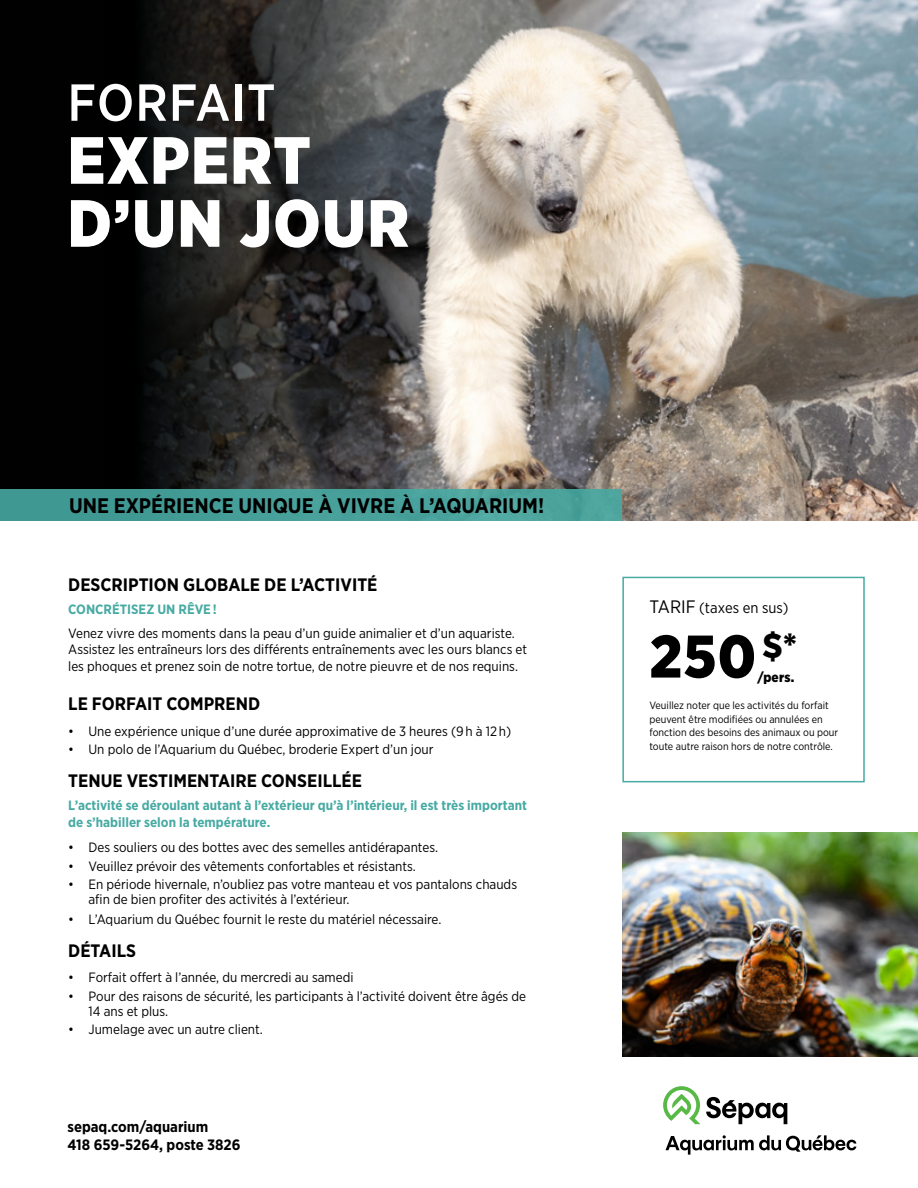
<style>
.page{position:relative;width:918px;height:1188px;background:#fff}
.page>*{position:absolute;margin:0;border:0;box-sizing:border-box;transform-origin:0 0}
.t1{font:900 66.6px/63px "Gotham Narrow";letter-spacing:.02em;color:#fff}
.t2{font:900 60px "Gotham Narrow";color:#000}
.t3{font:500 52.05px "Gotham Narrow";letter-spacing:.02em;color:#fff}
.t4{font:700 21px "Gotham Narrow";color:#000}
.t5{font:700 18px "Gotham Narrow";color:#000}
.t6{font:700 15px/18px "Gotham Narrow";color:#000}
.t7{font:15px "Gotham Narrow";color:#000}
.t8{font:13.5px/16.5px "Gotham Narrow";color:#000}
.t9{font:700 13.5px/16.5px "Gotham Narrow";color:#47aaa3}
.t10{font:900 13.5px "Gotham Narrow";color:#000}
.t11{font:10.5px/13.5px "Gotham Narrow";color:#000}
.s1{font-size:18px}
</style>
<div class="page">
<div style="left:0;top:0;width:918px;height:520px;background:#010102"></div>
<img style="left:144px;top:0;width:774px;height:520px">
<img style="left:622px;top:833px;width:296px;height:223px">
<div style="left:0;top:489px;width:622px;height:31px;background:#469f99"></div>
<svg style="left:665px;top:1135px;width:191px;height:20px"></svg>
<svg style="left:663px;top:1086px;width:37px;height:38px"></svg>
<svg style="left:706px;top:1097px;width:81px;height:27px"></svg>
<div style="left:622px;top:577px;width:243px;height:205px;border:2px solid #47aaa3"></div>
<h3 class="t3" style="left:68px;top:70px;width:209px">FORFAIT</h3>
<h1 class="t1" style="left:68px;top:128px;width:343px">EXPERT<br>D’UN JOUR</h1>
<h3 class="t4" style="left:69px;top:492px;width:477px">UNE EXPÉRIENCE UNIQUE À VIVRE À L’AQUARIUM!</h3>
<h3 class="t5" style="left:68px;top:573px;width:311px">DESCRIPTION GLOBALE DE L’ACTIVITÉ</h3>
<p class="t9" style="left:68px;top:601px;width:150px">CONCRÉTISEZ UN RÊVE !</p>
<p class="t8" style="left:68px;top:624px;width:460px">Venez vivre des moments dans la peau d’un guide animalier et d’un aquariste.<br>Assistez les entraîneurs lors des différents entraînements avec les ours blancs et les phoques et prenez soin de notre tortue, de notre pieuvre et de nos requins.</p>
<h3 class="t5" style="left:68px;top:692px;width:194px">LE FORFAIT COMPREND</h3>
<p class="t8" style="left:68px;top:722px;width:444px">• Une expérience unique d’une durée approximative de 3 heures (9 h à 12 h)</p>
<p class="t8" style="left:68px;top:741px;width:367px">• Un polo de l’Aquarium du Québec, broderie Expert d’un jour</p>
<h3 class="t5" style="left:68px;top:769px;width:295px">TENUE VESTIMENTAIRE CONSEILLÉE</h3>
<p class="t9" style="left:68px;top:797px;width:460px">L’activité se déroulant autant à l’extérieur qu’à l’intérieur, il est très important de s’habiller selon la température.</p>
<p class="t8" style="left:68px;top:839px;width:371px">• Des souliers ou des bottes avec des semelles antidérapantes.</p>
<p class="t8" style="left:68px;top:857px;width:349px">• Veuillez prévoir des vêtements confortables et résistants.</p>
<p class="t8" style="left:88px;top:877px;width:430px;line-height:15px;text-indent:-20px">• En période hivernale, n’oubliez pas votre manteau et vos pantalons chauds afin de bien profiter des activités à l’extérieur.</p>
<p class="t8" style="left:68px;top:911px;width:375px">• L’Aquarium du Québec fournit le reste du matériel nécessaire.</p>
<h3 class="t5" style="left:68px;top:939px;width:69px">DÉTAILS</h3>
<p class="t8" style="left:68px;top:969px;width:287px">• Forfait offert à l’année, du mercredi au samedi</p>
<p class="t8" style="left:88px;top:988px;width:439px;line-height:15px;text-indent:-20px">• Pour des raisons de sécurité, les participants à l’activité doivent être âgés de<br>14 ans et plus.</p>
<p class="t8" style="left:68px;top:1021px;width:196px">• Jumelage avec un autre client.</p>
<p class="t6" style="left:68px;top:1118px;width:175px">sepaq.com/aquarium<br>418 659-5264, poste 3826</p>
<p class="t7" style="left:649px;top:598px;width:141px"><span class="s1">TARIF</span> (taxes en sus)</p>
<h2 class="t2" style="left:649px;top:617px;width:149px">250 <sup>$*</sup></h2>
<p class="t10" style="left:757px;top:668px;width:39px">/pers.</p>
<p class="t11" style="left:649px;top:698px;width:190px">Veuillez noter que les activités du forfait peuvent être modifiées ou annulées en fonction des besoins des animaux ou pour toute autre raison hors de notre contrôle.</p>
</div>
